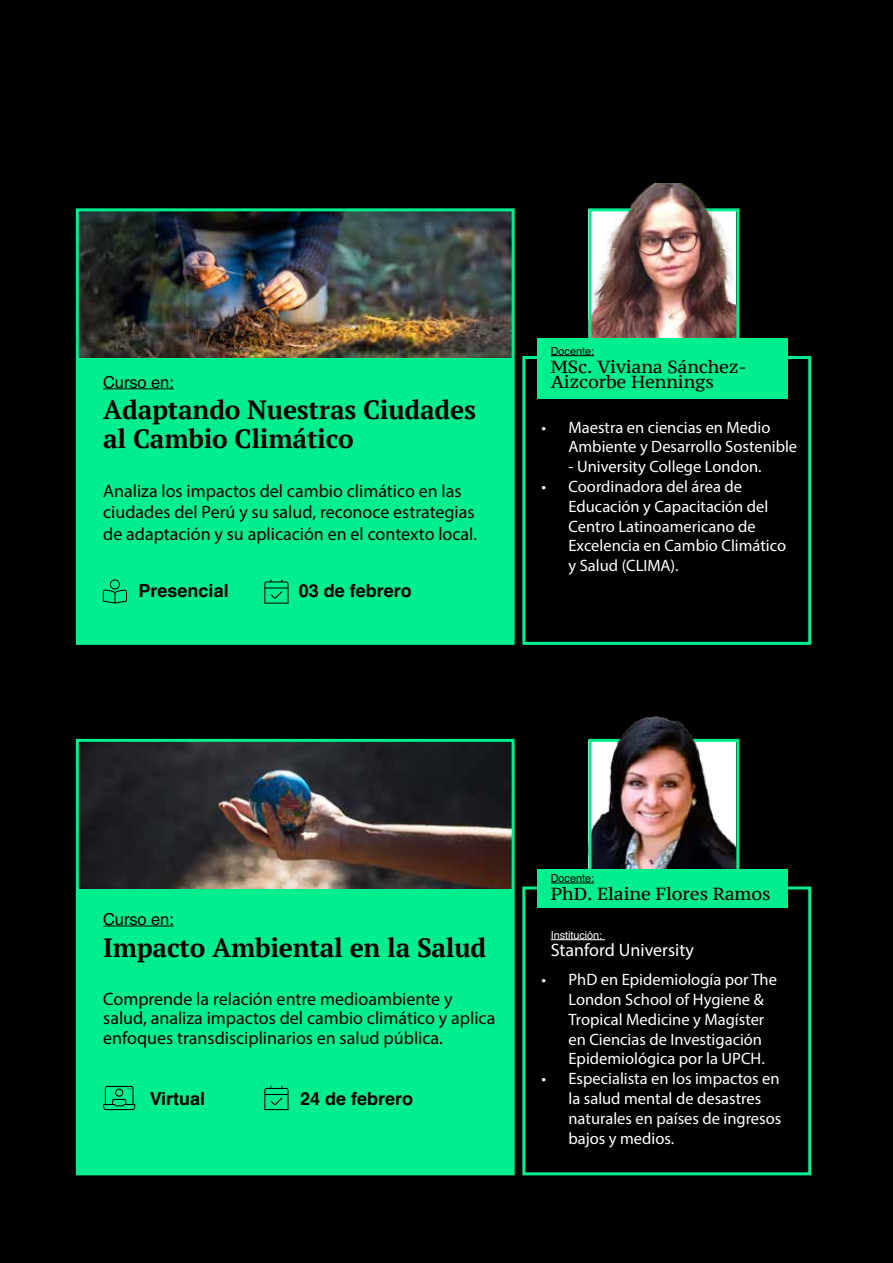
<style>
.page{position:relative;width:893px;height:1263px;background:#000}
.page>*{position:absolute;margin:0;border:0;box-sizing:border-box;transform-origin:0 0}
.t1{font:700 26.25px/28.5px "PT Serif";letter-spacing:-.01em;color:#000}
.t2{font:18px/21.6px "Myriad Pro";color:#000}
.t3{font:700 18px "Helvetica";color:#000}
.t4{font:18px "Myriad Pro";color:#fff}
.t5{font:17.4px/15px "PT Serif Caption";letter-spacing:-.01em;color:#000}
.t6{font:16.5px/19.8px "Myriad Pro";color:#fff}
.t7{font:16.5px "Helvetica";letter-spacing:-.01em;color:#000}
.t8{font:10.95px "Helvetica";letter-spacing:-.01em;color:#000}
.t9{font:10.95px "Helvetica";letter-spacing:-.01em;color:#fff}
</style>
<div class="page">
<div style="left:77px;top:357px;width:436px;height:286px;background:#00ee8d"></div>
<hr style="left:103px;top:388px;width:71px;height:1px;background:#000">
<img style="left:80px;top:212px;width:431px;height:145px">
<div style="left:76px;top:208px;width:439px;height:437px;border:3px solid #00ee8d"></div>
<img style="left:592px;top:212px;width:143px;height:126px">
<div style="left:588px;top:208px;width:151px;height:145px;border:3px solid #00ee8d"></div>
<img style="left:604px;top:184px;width:107px;height:64px">
<div style="left:522px;top:356px;width:289px;height:289px;border:3px solid #00ee8d"></div>
<div style="left:537px;top:338px;width:250px;height:61px;background:#00ee8d"></div>
<hr style="left:551px;top:355px;width:43px;height:1px;background:#000">
<svg style="left:264px;top:579px;width:25px;height:25px"></svg>
<div style="left:77px;top:888px;width:436px;height:286px;background:#00ee8d"></div>
<hr style="left:103px;top:926px;width:71px;height:1px;background:#000">
<img style="left:80px;top:743px;width:431px;height:145px">
<div style="left:76px;top:739px;width:439px;height:436px;border:3px solid #00ee8d"></div>
<img style="left:592px;top:743px;width:143px;height:126px">
<div style="left:588px;top:739px;width:151px;height:145px;border:3px solid #00ee8d"></div>
<img style="left:604px;top:716px;width:96px;height:62px">
<div style="left:522px;top:886px;width:289px;height:289px;border:3px solid #00ee8d"></div>
<div style="left:537px;top:869px;width:250px;height:38px;background:#00ee8d"></div>
<hr style="left:551px;top:883px;width:43px;height:1px;background:#000">
<svg style="left:103px;top:1086px;width:32px;height:24px"></svg>
<svg style="left:264px;top:1086px;width:25px;height:24px"></svg>
<hr style="left:551px;top:939px;width:54px;height:1px;background:#fff">
<svg style="left:103px;top:579px;width:24px;height:25px"></svg>
<p class="t7" style="left:103px;top:369px;width:72px">Curso en:</p>
<h1 class="t1" style="left:103px;top:395px;width:374px">Adaptando Nuestras Ciudades al Cambio Climático</h1>
<p class="t2" style="left:103px;top:479px;width:375px">Analiza los impactos del cambio climático en las ciudades del Perú y su salud, reconoce estrategias de adaptación y su aplicación en el contexto local.</p>
<p class="t3" style="left:139px;top:576px;width:92px">Presencial</p>
<p class="t3" style="left:299px;top:576px;width:115px">03 de febrero</p>
<p class="t8" style="left:551px;top:343px;width:45px">Docente:</p>
<p class="t5" style="left:551px;top:359px;width:197px">MSc. Viviana Sánchez-<br>Aizcorbe Hennings</p>
<p class="t6" style="left:568px;top:417px;width:230px;text-indent:-27px">• Maestra en ciencias en Medio<br>Ambiente y Desarrollo Sostenible</p>
<p class="t6" style="left:568px;top:456px;width:195px">- University College London.</p>
<p class="t6" style="left:568px;top:476px;width:219px;text-indent:-27px">• Coordinadora del área de<br>Educación y Capacitación del<br>Centro Latinoamericano de<br>Excelencia en Cambio Climático y Salud (CLIMA).</p>
<p class="t7" style="left:103px;top:907px;width:72px">Curso en:</p>
<h1 class="t1" style="left:103px;top:933px;width:385px">Impacto Ambiental en la Salud</h1>
<p class="t2" style="left:103px;top:988px;width:394px;line-height:19.5px">Comprende la relación entre medioambiente y salud, analiza impactos del cambio climático y aplica enfoques transdisciplinarios en salud pública.</p>
<p class="t3" style="left:150px;top:1084px;width:57px">Virtual</p>
<p class="t3" style="left:300px;top:1084px;width:115px">24 de febrero</p>
<p class="t8" style="left:551px;top:870px;width:45px">Docente:</p>
<p class="t5" style="left:551px;top:886px;width:221px">PhD. Elaine Flores Ramos</p>
<p class="t9" style="left:551px;top:927px;width:53px">Institución:</p>
<p class="t4" style="left:551px;top:938px;width:145px">Stanford University</p>
<p class="t6" style="left:568px;top:969px;width:210px;text-indent:-27px">• PhD en Epidemiología por The<br>London School of Hygiene &amp;<br>Tropical Medicine y Magíster en Ciencias de Investigación<br>Epidemiológica por la UPCH.</p>
<p class="t6" style="left:568px;top:1068px;width:214px;text-indent:-27px">• Especialista en los impactos en la salud mental de desastres naturales en países de ingresos bajos y medios.</p>
</div>
